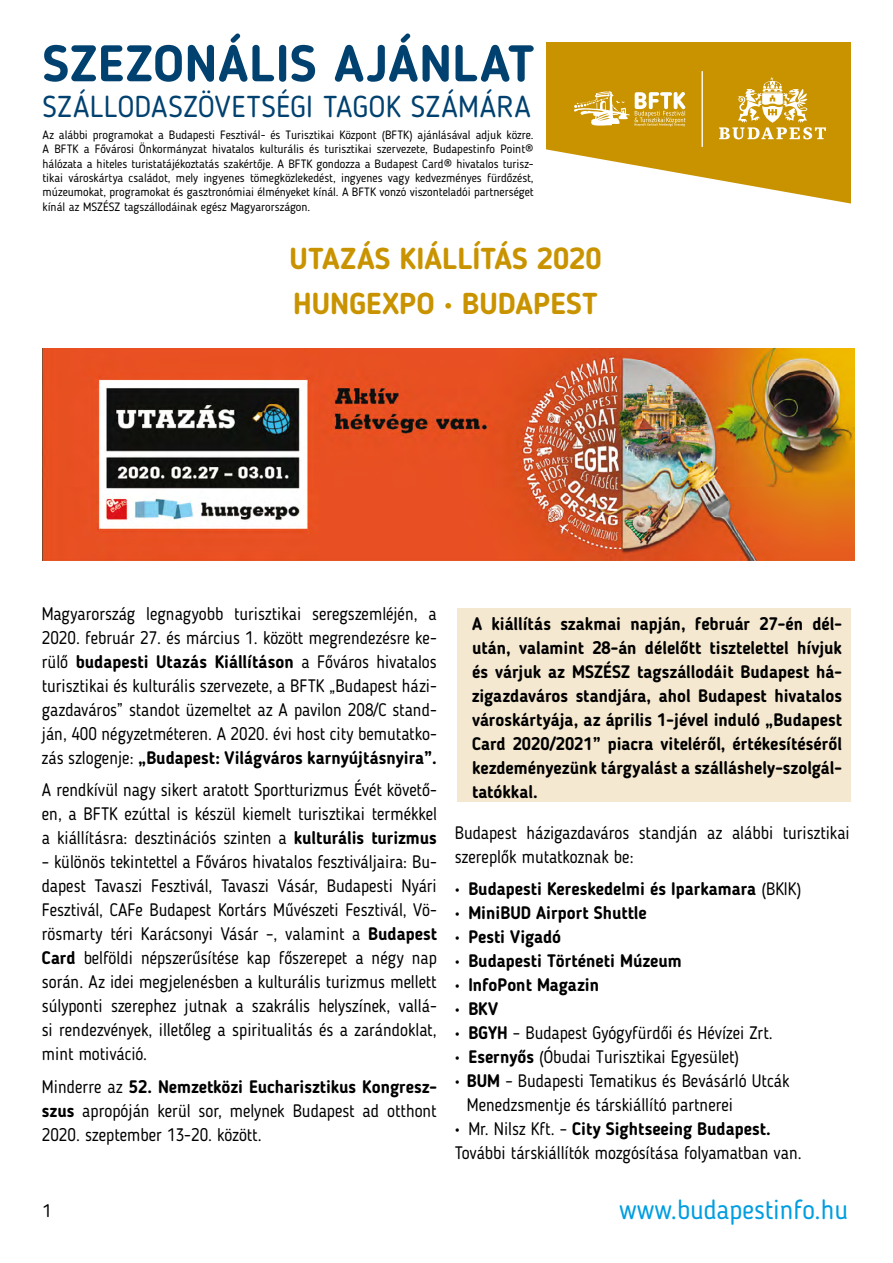
<style>
.page{position:relative;width:893px;height:1263px;background:#fff}
.page>*{position:absolute;margin:0;border:0;box-sizing:border-box;transform-origin:0 0}
.t1{font:700 51px "Blogger Sans";letter-spacing:.02em;color:#004170}
.Normál{font:700 30px "Blogger Sans";color:#c99300}
.t2{font:30px "Blogger Sans";letter-spacing:.01em;color:#004170}
.t3{font:27px "Blogger Sans";color:#009ee0}
.Normál-2{font:18px/24px "Blogger Sans";color:#000;text-align:justify;scale:.95 1}
.Normál-3{font:700 18px/24px "Blogger Sans";color:#000;text-align:justify;scale:.95 1}
.Normál-4{font:18px "Blogger Sans";color:#000}
.t4{font:12px/14.4px "Blogger Sans";color:#000;text-align:justify}
.s1{font-weight:700}
.s2{font-weight:400}
</style>
<div class="page">
<div style="left:457px;top:608px;width:393px;height:193px;background:#f5e8d0"></div>
<svg style="left:547px;top:43px;width:303px;height:161px;fill:#c99300"></svg>
<hr style="left:701px;top:71px;width:2px;height:76px;background:#fff">
<svg style="left:719px;top:77px;width:107px;height:62px"></svg>
<svg style="left:574px;top:91px;width:111px;height:35px"></svg>
<img style="left:43px;top:349px;width:811px;height:211px">
<p class="t1" style="left:43px;top:33px;width:493px">SZEZONÁLIS AJÁNLAT</p>
<p class="t2" style="left:43px;top:89px;width:490px">SZÁLLODASZÖVETSÉGI TAGOK SZÁMÁRA</p>
<p class="t4" style="left:43px;top:127px;width:493px">Az alábbi programokat a Budapesti Fesztivál- és Turisztikai Központ (BFTK) ajánlásával adjuk közre.<br>A BFTK a Fővárosi Önkormányzat hivatalos kulturális és turisztikai szervezete, Budapestinfo Point® hálózata a hiteles turistatájékoztatás szakértője. A BFTK gondozza a Budapest Card® hivatalos turisz&shy;tikai városkártya családot, mely ingyenes tömegközlekedést, ingyenes vagy kedvezményes fürdőzést, múzeumokat, programokat és gasztronómiai élményeket kínál. A BFTK vonzó viszonteladói partnerséget kínál az MSZÉSZ tagszállodáinak egész Magyarországon.</p>
<p class="Normál" style="left:290px;top:241px;width:313px">UTAZÁS KIÁLLÍTÁS 2020</p>
<p class="Normál" style="left:293px;top:285px;width:306px">HUNGEXPO • BUDAPEST</p>
<p class="Normál-2" style="left:42px;top:601px;width:417px">Magyarország legnagyobb turisztikai seregszemléjén, a 2020. február 27. és március 1. között megrendezésre ke&shy;rülő <span class="s1">budapesti Utazás Kiállításon</span> a Főváros hivatalos turisztikai és kulturális szervezete, a BFTK „Budapest házi&shy;gazdaváros” standot üzemeltet az A pavilon 208/C stand&shy;ján, 400 négyzetméteren. A 2020. évi host city bemutatko&shy;zás szlogenje: <span class="s1">„Budapest: Világváros karnyújtásnyira”.</span></p>
<p class="Normál-2" style="left:42px;top:778px;width:417px">A rendkívül nagy sikert aratott Sportturizmus Évét követő&shy;en, a BFTK ezúttal is készül kiemelt turisztikai termékkel a kiállításra: desztinációs szinten a <span class="s1">kulturális turizmus</span></p>
<p class="Normál-2" style="left:42px;top:850px;width:417px">– különös tekintettel a Főváros hivatalos fesztiváljaira: Bu&shy;dapest Tavaszi Fesztivál, Tavaszi Vásár, Budapesti Nyári Fesztivál, CAFe Budapest Kortárs Művészeti Fesztivál, Vö&shy;rösmarty téri Karácsonyi Vásár –, valamint a <span class="s1">Budapest Card</span> belföldi népszerűsítése kap főszerepet a négy nap során. Az idei megjelenésben a kulturális turizmus mellett súlyponti szerephez jutnak a szakrális helyszínek, vallá&shy;si rendezvények, illetőleg a spiritualitás és a zarándoklat, mint motiváció.</p>
<p class="Normál-2" style="left:42px;top:1074px;width:417px">Minderre az <span class="s1">52. Nemzetközi Eucharisztikus Kongres - szus</span> apropóján kerül sor, melynek Budapest ad otthont 2020. szeptember 13-20. között.</p>
<p class="Normál-4" style="left:43px;top:1200px;width:10px">1</p>
<p class="Normál-3" style="left:472px;top:612px;width:391px">A kiállítás szakmai napján, február 27-én dél&shy;után, valamint 28-án délelőtt tisztelettel hívjuk és várjuk az MSZÉSZ tagszállodáit Budapest há&shy;zigazdaváros standjára, ahol Budapest hivatalos városkártyája, az április 1-jével induló „Budapest Card 2020/2021” piacra viteléről, értékesítéséről kezdeményezünk tárgyalást a szálláshely-szolgál&shy;tatókkal.</p>
<p class="Normál-2" style="left:455px;top:820px;width:417px">Budapest házigazdaváros standján az alábbi turisztikai szereplők mutatkoznak be:</p>
<p class="Normál-3" style="left:455px;top:877px;width:366px">• Budapesti Kereskedelmi és Iparkamara <span class="s2">(BKIK)</span></p>
<p class="Normál-3" style="left:455px;top:901px;width:203px">• MiniBUD Airport Shuttle</p>
<p class="Normál-3" style="left:455px;top:925px;width:114px">• Pesti Vigadó</p>
<p class="Normál-3" style="left:455px;top:949px;width:241px">• Budapesti Történeti Múzeum</p>
<p class="Normál-3" style="left:455px;top:973px;width:153px">• InfoPont Magazin</p>
<p class="Normál-3" style="left:455px;top:997px;width:47px">• BKV</p>
<p class="Normál-2" style="left:455px;top:1021px;width:336px"><span class="s1">• BGYH</span> – Budapest Gyógyfürdői és Hévízei Zrt.</p>
<p class="Normál-2" style="left:455px;top:1045px;width:301px"><span class="s1">• Esernyős</span> (Óbudai Turisztikai Egyesület)</p>
<p class="Normál-2" style="left:467px;top:1069px;width:341px;text-indent:-12px"><span class="s1">• BUM</span> – Budapesti Tematikus és Bevásárló Utcák<br>Menedzsmentje és társkiállító partnerei</p>
<p class="Normál-3" style="left:455px;top:1117px;width:334px">• <span class="s2">Mr. Nilsz Kft. –</span> City Sightseeing Budapest.</p>
<p class="Normál-2" style="left:455px;top:1141px;width:367px">További társkiállítók mozgósítása folyamatban van.</p>
<p class="t3" style="left:619px;top:1193px;width:231px">www.budapestinfo.hu</p>
</div>
